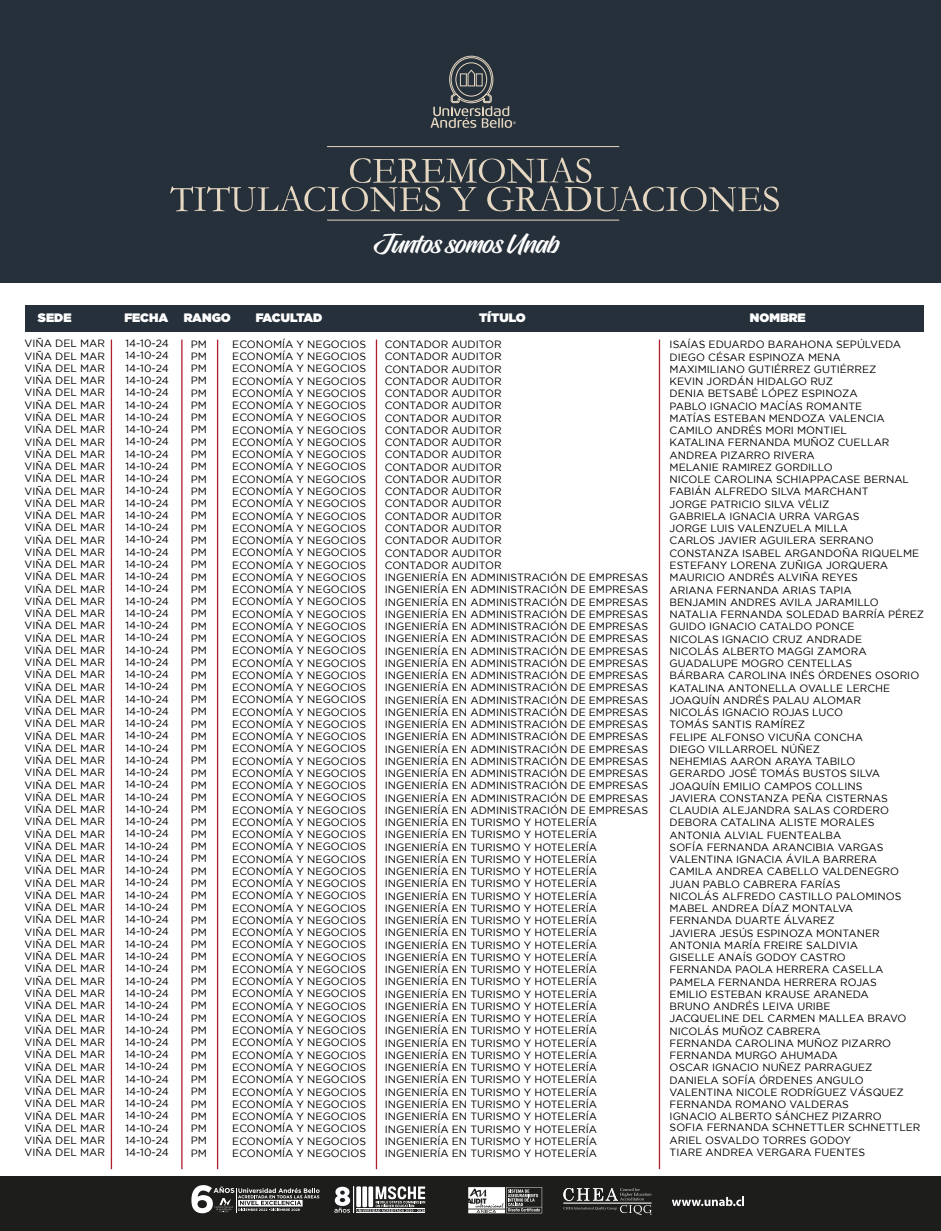
<style>
.page{position:relative;width:941px;height:1231px;background:#fff}
.page>*{position:absolute;margin:0;border:0;box-sizing:border-box;transform-origin:0 0}
.t1{font:26.6px "Hughs";color:#fff}
.t2{font:900 12.25px "Gotham";color:#fff}
.t3{font:900 12.25px "Gotham";letter-spacing:-.045em;color:#fff}
.t4{font:10.5px/12.2px "Gotham";color:#000;text-align:justify}
</style>
<div class="page">
<div style="left:0;top:0;width:941px;height:283px;background:#26303a"></div>
<div style="left:25px;top:305px;width:898px;height:26px;background:#26303a"></div>
<div style="left:0;top:1175px;width:941px;height:55px;background:#1d1e1c"></div>
<svg style="left:672px;top:1197px;width:72px;height:9px"></svg>
<svg style="left:334px;top:1186px;width:91px;height:27px"></svg>
<svg style="left:468px;top:1187px;width:74px;height:26px"></svg>
<svg style="left:563px;top:1188px;width:88px;height:27px"></svg>
<svg style="left:191px;top:1185px;width:128px;height:28px"></svg>
<hr style="left:111px;top:340px;width:1px;height:829px;background:#ae202c">
<hr style="left:181px;top:340px;width:1px;height:829px;background:#ae202c">
<hr style="left:217px;top:340px;width:1px;height:829px;background:#ae202c">
<hr style="left:376px;top:340px;width:1px;height:829px;background:#ae202c">
<hr style="left:659px;top:340px;width:1px;height:829px;background:#ae202c">
<hr style="left:327px;top:146px;width:292px;height:1px;background:#e5d7c1">
<hr style="left:327px;top:220px;width:292px;height:1px;background:#e5d7c1">
<svg style="left:430px;top:56px;width:86px;height:72px"></svg>
<div style="left:451px;top:57px;width:41px;height:45px;border:1px solid #e5d7c1;border-radius:50%"></div>
<div style="left:455px;top:62px;width:32px;height:35px;border:1px solid #e5d7c1;border-radius:50%"></div>
<svg style="left:170px;top:158px;width:609px;height:54px"></svg>
<h1 class="t1" style="left:374px;top:228px;width:186px">Juntos somos Unab</h1>
<p class="t2" style="left:38px;top:309px;width:35px">SEDE</p>
<p class="t2" style="left:124px;top:309px;width:45px">FECHA</p>
<p class="t2" style="left:184px;top:309px;width:48px">RANGO</p>
<p class="t3" style="left:256px;top:309px;width:68px">FACULTAD</p>
<p class="t2" style="left:479px;top:309px;width:48px">TÍTULO</p>
<p class="t2" style="left:750px;top:309px;width:57px">NOMBRE</p>
<p class="t4" style="left:125px;top:337px;width:45px">14-10-24<br>14-10-24<br>14-10-24<br>14-10-24<br>14-10-24<br>14-10-24<br>14-10-24<br>14-10-24<br>14-10-24<br>14-10-24<br>14-10-24<br>14-10-24<br>14-10-24<br>14-10-24<br>14-10-24<br>14-10-24<br>14-10-24<br>14-10-24<br>14-10-24<br>14-10-24<br>14-10-24<br>14-10-24<br>14-10-24<br>14-10-24<br>14-10-24<br>14-10-24<br>14-10-24<br>14-10-24<br>14-10-24<br>14-10-24<br>14-10-24<br>14-10-24<br>14-10-24<br>14-10-24<br>14-10-24<br>14-10-24<br>14-10-24<br>14-10-24<br>14-10-24<br>14-10-24<br>14-10-24<br>14-10-24<br>14-10-24<br>14-10-24<br>14-10-24<br>14-10-24<br>14-10-24<br>14-10-24<br>14-10-24<br>14-10-24<br>14-10-24<br>14-10-24<br>14-10-24<br>14-10-24<br>14-10-24<br>14-10-24<br>14-10-24<br>14-10-24<br>14-10-24<br>14-10-24<br>14-10-24<br>14-10-24<br>14-10-24<br>14-10-24<br>14-10-24<br>14-10-24<br>14-10-24</p>
<p class="t4" style="left:25px;top:337px;width:82px">VIÑA DEL MAR VIÑA DEL MAR VIÑA DEL MAR VIÑA DEL MAR VIÑA DEL MAR VIÑA DEL MAR VIÑA DEL MAR VIÑA DEL MAR VIÑA DEL MAR VIÑA DEL MAR VIÑA DEL MAR VIÑA DEL MAR VIÑA DEL MAR VIÑA DEL MAR VIÑA DEL MAR VIÑA DEL MAR VIÑA DEL MAR VIÑA DEL MAR VIÑA DEL MAR VIÑA DEL MAR VIÑA DEL MAR VIÑA DEL MAR VIÑA DEL MAR VIÑA DEL MAR VIÑA DEL MAR VIÑA DEL MAR VIÑA DEL MAR VIÑA DEL MAR VIÑA DEL MAR VIÑA DEL MAR VIÑA DEL MAR VIÑA DEL MAR VIÑA DEL MAR VIÑA DEL MAR VIÑA DEL MAR VIÑA DEL MAR VIÑA DEL MAR VIÑA DEL MAR VIÑA DEL MAR VIÑA DEL MAR VIÑA DEL MAR VIÑA DEL MAR VIÑA DEL MAR VIÑA DEL MAR VIÑA DEL MAR VIÑA DEL MAR VIÑA DEL MAR VIÑA DEL MAR VIÑA DEL MAR VIÑA DEL MAR VIÑA DEL MAR VIÑA DEL MAR VIÑA DEL MAR VIÑA DEL MAR VIÑA DEL MAR VIÑA DEL MAR VIÑA DEL MAR VIÑA DEL MAR VIÑA DEL MAR VIÑA DEL MAR VIÑA DEL MAR VIÑA DEL MAR VIÑA DEL MAR VIÑA DEL MAR VIÑA DEL MAR VIÑA DEL MAR VIÑA DEL MAR</p>
<p class="t4" style="left:191px;top:338px;width:18px">PM PM PM PM PM PM PM PM PM PM PM PM PM PM PM PM PM PM PM PM PM PM PM PM PM PM PM PM PM PM PM PM PM PM PM PM PM PM PM PM PM PM PM PM PM PM PM PM PM PM PM PM PM PM PM PM PM PM PM PM PM PM PM PM PM PM PM</p>
<p class="t4" style="left:232px;top:338px;width:135px">ECONOMÍA Y NEGOCIOS ECONOMÍA Y NEGOCIOS ECONOMÍA Y NEGOCIOS ECONOMÍA Y NEGOCIOS ECONOMÍA Y NEGOCIOS ECONOMÍA Y NEGOCIOS ECONOMÍA Y NEGOCIOS ECONOMÍA Y NEGOCIOS ECONOMÍA Y NEGOCIOS ECONOMÍA Y NEGOCIOS ECONOMÍA Y NEGOCIOS ECONOMÍA Y NEGOCIOS ECONOMÍA Y NEGOCIOS ECONOMÍA Y NEGOCIOS ECONOMÍA Y NEGOCIOS ECONOMÍA Y NEGOCIOS ECONOMÍA Y NEGOCIOS ECONOMÍA Y NEGOCIOS ECONOMÍA Y NEGOCIOS ECONOMÍA Y NEGOCIOS ECONOMÍA Y NEGOCIOS ECONOMÍA Y NEGOCIOS ECONOMÍA Y NEGOCIOS ECONOMÍA Y NEGOCIOS ECONOMÍA Y NEGOCIOS ECONOMÍA Y NEGOCIOS ECONOMÍA Y NEGOCIOS ECONOMÍA Y NEGOCIOS ECONOMÍA Y NEGOCIOS ECONOMÍA Y NEGOCIOS ECONOMÍA Y NEGOCIOS ECONOMÍA Y NEGOCIOS ECONOMÍA Y NEGOCIOS ECONOMÍA Y NEGOCIOS ECONOMÍA Y NEGOCIOS ECONOMÍA Y NEGOCIOS ECONOMÍA Y NEGOCIOS ECONOMÍA Y NEGOCIOS ECONOMÍA Y NEGOCIOS ECONOMÍA Y NEGOCIOS ECONOMÍA Y NEGOCIOS ECONOMÍA Y NEGOCIOS ECONOMÍA Y NEGOCIOS ECONOMÍA Y NEGOCIOS ECONOMÍA Y NEGOCIOS ECONOMÍA Y NEGOCIOS ECONOMÍA Y NEGOCIOS ECONOMÍA Y NEGOCIOS ECONOMÍA Y NEGOCIOS ECONOMÍA Y NEGOCIOS ECONOMÍA Y NEGOCIOS ECONOMÍA Y NEGOCIOS ECONOMÍA Y NEGOCIOS ECONOMÍA Y NEGOCIOS ECONOMÍA Y NEGOCIOS ECONOMÍA Y NEGOCIOS ECONOMÍA Y NEGOCIOS ECONOMÍA Y NEGOCIOS ECONOMÍA Y NEGOCIOS ECONOMÍA Y NEGOCIOS ECONOMÍA Y NEGOCIOS ECONOMÍA Y NEGOCIOS ECONOMÍA Y NEGOCIOS ECONOMÍA Y NEGOCIOS ECONOMÍA Y NEGOCIOS ECONOMÍA Y NEGOCIOS ECONOMÍA Y NEGOCIOS</p>
<p class="t4" style="left:385px;top:338px;width:265px;text-align:left">CONTADOR AUDITOR<br>CONTADOR AUDITOR<br>CONTADOR AUDITOR<br>CONTADOR AUDITOR<br>CONTADOR AUDITOR<br>CONTADOR AUDITOR<br>CONTADOR AUDITOR<br>CONTADOR AUDITOR<br>CONTADOR AUDITOR<br>CONTADOR AUDITOR<br>CONTADOR AUDITOR<br>CONTADOR AUDITOR<br>CONTADOR AUDITOR<br>CONTADOR AUDITOR<br>CONTADOR AUDITOR<br>CONTADOR AUDITOR<br>CONTADOR AUDITOR<br>CONTADOR AUDITOR<br>CONTADOR AUDITOR<br>INGENIERÍA EN ADMINISTRACIÓN DE EMPRESAS<br>INGENIERÍA EN ADMINISTRACIÓN DE EMPRESAS<br>INGENIERÍA EN ADMINISTRACIÓN DE EMPRESAS<br>INGENIERÍA EN ADMINISTRACIÓN DE EMPRESAS<br>INGENIERÍA EN ADMINISTRACIÓN DE EMPRESAS<br>INGENIERÍA EN ADMINISTRACIÓN DE EMPRESAS<br>INGENIERÍA EN ADMINISTRACIÓN DE EMPRESAS<br>INGENIERÍA EN ADMINISTRACIÓN DE EMPRESAS<br>INGENIERÍA EN ADMINISTRACIÓN DE EMPRESAS<br>INGENIERÍA EN ADMINISTRACIÓN DE EMPRESAS<br>INGENIERÍA EN ADMINISTRACIÓN DE EMPRESAS<br>INGENIERÍA EN ADMINISTRACIÓN DE EMPRESAS<br>INGENIERÍA EN ADMINISTRACIÓN DE EMPRESAS<br>INGENIERÍA EN ADMINISTRACIÓN DE EMPRESAS<br>INGENIERÍA EN ADMINISTRACIÓN DE EMPRESAS<br>INGENIERÍA EN ADMINISTRACIÓN DE EMPRESAS<br>INGENIERÍA EN ADMINISTRACIÓN DE EMPRESAS<br>INGENIERÍA EN ADMINISTRACIÓN DE EMPRESAS<br>INGENIERÍA EN ADMINISTRACIÓN DE EMPRESAS<br>INGENIERÍA EN ADMINISTRACIÓN DE EMPRESAS<br>INGENIERÍA EN TURISMO Y HOTELERÍA<br>INGENIERÍA EN TURISMO Y HOTELERÍA<br>INGENIERÍA EN TURISMO Y HOTELERÍA<br>INGENIERÍA EN TURISMO Y HOTELERÍA<br>INGENIERÍA EN TURISMO Y HOTELERÍA<br>INGENIERÍA EN TURISMO Y HOTELERÍA<br>INGENIERÍA EN TURISMO Y HOTELERÍA<br>INGENIERÍA EN TURISMO Y HOTELERÍA<br>INGENIERÍA EN TURISMO Y HOTELERÍA<br>INGENIERÍA EN TURISMO Y HOTELERÍA<br>INGENIERÍA EN TURISMO Y HOTELERÍA<br>INGENIERÍA EN TURISMO Y HOTELERÍA<br>INGENIERÍA EN TURISMO Y HOTELERÍA<br>INGENIERÍA EN TURISMO Y HOTELERÍA<br>INGENIERÍA EN TURISMO Y HOTELERÍA<br>INGENIERÍA EN TURISMO Y HOTELERÍA<br>INGENIERÍA EN TURISMO Y HOTELERÍA<br>INGENIERÍA EN TURISMO Y HOTELERÍA<br>INGENIERÍA EN TURISMO Y HOTELERÍA<br>INGENIERÍA EN TURISMO Y HOTELERÍA<br>INGENIERÍA EN TURISMO Y HOTELERÍA<br>INGENIERÍA EN TURISMO Y HOTELERÍA<br>INGENIERÍA EN TURISMO Y HOTELERÍA<br>INGENIERÍA EN TURISMO Y HOTELERÍA<br>INGENIERÍA EN TURISMO Y HOTELERÍA<br>INGENIERÍA EN TURISMO Y HOTELERÍA<br>INGENIERÍA EN TURISMO Y HOTELERÍA<br>INGENIERÍA EN TURISMO Y HOTELERÍA</p>
<p class="t4" style="left:669px;top:338px;width:256px;text-align:left">ISAÍAS EDUARDO BARAHONA SEPÚLVEDA<br>DIEGO CÉSAR ESPINOZA MENA<br>MAXIMILIANO GUTIÉRREZ GUTIÉRREZ<br>KEVIN JORDÁN HIDALGO RUZ<br>DENIA BETSABÉ LÓPEZ ESPINOZA<br>PABLO IGNACIO MACÍAS ROMANTE<br>MATÍAS ESTEBAN MENDOZA VALENCIA<br>CAMILO ANDRÉS MORI MONTIEL<br>KATALINA FERNANDA MUÑOZ CUELLAR<br>ANDREA PIZARRO RIVERA<br>MELANIE RAMIREZ GORDILLO<br>NICOLE CAROLINA SCHIAPPACASE BERNAL<br>FABIÁN ALFREDO SILVA MARCHANT<br>JORGE PATRICIO SILVA VÉLIZ<br>GABRIELA IGNACIA URRA VARGAS<br>JORGE LUIS VALENZUELA MILLA<br>CARLOS JAVIER AGUILERA SERRANO<br>CONSTANZA ISABEL ARGANDOÑA RIQUELME<br>ESTEFANY LORENA ZUÑIGA JORQUERA<br>MAURICIO ANDRÉS ALVIÑA REYES<br>ARIANA FERNANDA ARIAS TAPIA<br>BENJAMIN ANDRES AVILA JARAMILLO<br>NATALIA FERNANDA SOLEDAD BARRÍA PÉREZ<br>GUIDO IGNACIO CATALDO PONCE<br>NICOLAS IGNACIO CRUZ ANDRADE<br>NICOLÁS ALBERTO MAGGI ZAMORA<br>GUADALUPE MOGRO CENTELLAS<br>BÁRBARA CAROLINA INÉS ÓRDENES OSORIO<br>KATALINA ANTONELLA OVALLE LERCHE<br>JOAQUÍN ANDRÉS PALAU ALOMAR<br>NICOLÁS IGNACIO ROJAS LUCO<br>TOMÁS SANTIS RAMÍREZ<br>FELIPE ALFONSO VICUÑA CONCHA<br>DIEGO VILLARROEL NÚÑEZ<br>NEHEMIAS AARON ARAYA TABILO<br>GERARDO JOSÉ TOMÁS BUSTOS SILVA<br>JOAQUÍN EMILIO CAMPOS COLLINS<br>JAVIERA CONSTANZA PEÑA CISTERNAS<br>CLAUDIA ALEJANDRA SALAS CORDERO<br>DEBORA CATALINA ALISTE MORALES<br>ANTONIA ALVIAL FUENTEALBA<br>SOFÍA FERNANDA ARANCIBIA VARGAS<br>VALENTINA IGNACIA ÁVILA BARRERA<br>CAMILA ANDREA CABELLO VALDENEGRO<br>JUAN PABLO CABRERA FARÍAS<br>NICOLÁS ALFREDO CASTILLO PALOMINOS<br>MABEL ANDREA DÍAZ MONTALVA<br>FERNANDA DUARTE ÁLVAREZ<br>JAVIERA JESÚS ESPINOZA MONTANER<br>ANTONIA MARÍA FREIRE SALDIVIA<br>GISELLE ANAÍS GODOY CASTRO<br>FERNANDA PAOLA HERRERA CASELLA<br>PAMELA FERNANDA HERRERA ROJAS<br>EMILIO ESTEBAN KRAUSE ARANEDA<br>BRUNO ANDRÉS LEIVA URIBE<br>JACQUELINE DEL CARMEN MALLEA BRAVO<br>NICOLÁS MUÑOZ CABRERA<br>FERNANDA CAROLINA MUÑOZ PIZARRO<br>FERNANDA MURGO AHUMADA<br>OSCAR IGNACIO NUÑEZ PARRAGUEZ<br>DANIELA SOFÍA ÓRDENES ANGULO<br>VALENTINA NICOLE RODRÍGUEZ VÁSQUEZ<br>FERNANDA ROMANO VALDERAS<br>IGNACIO ALBERTO SÁNCHEZ PIZARRO</p>
<p class="t4" style="left:669px;top:1121px;width:252px;text-align:left">SOFIA FERNANDA SCHNETTLER SCHNETTLER<br>ARIEL OSVALDO TORRES GODOY<br>TIARE ANDREA VERGARA FUENTES</p>
</div>
